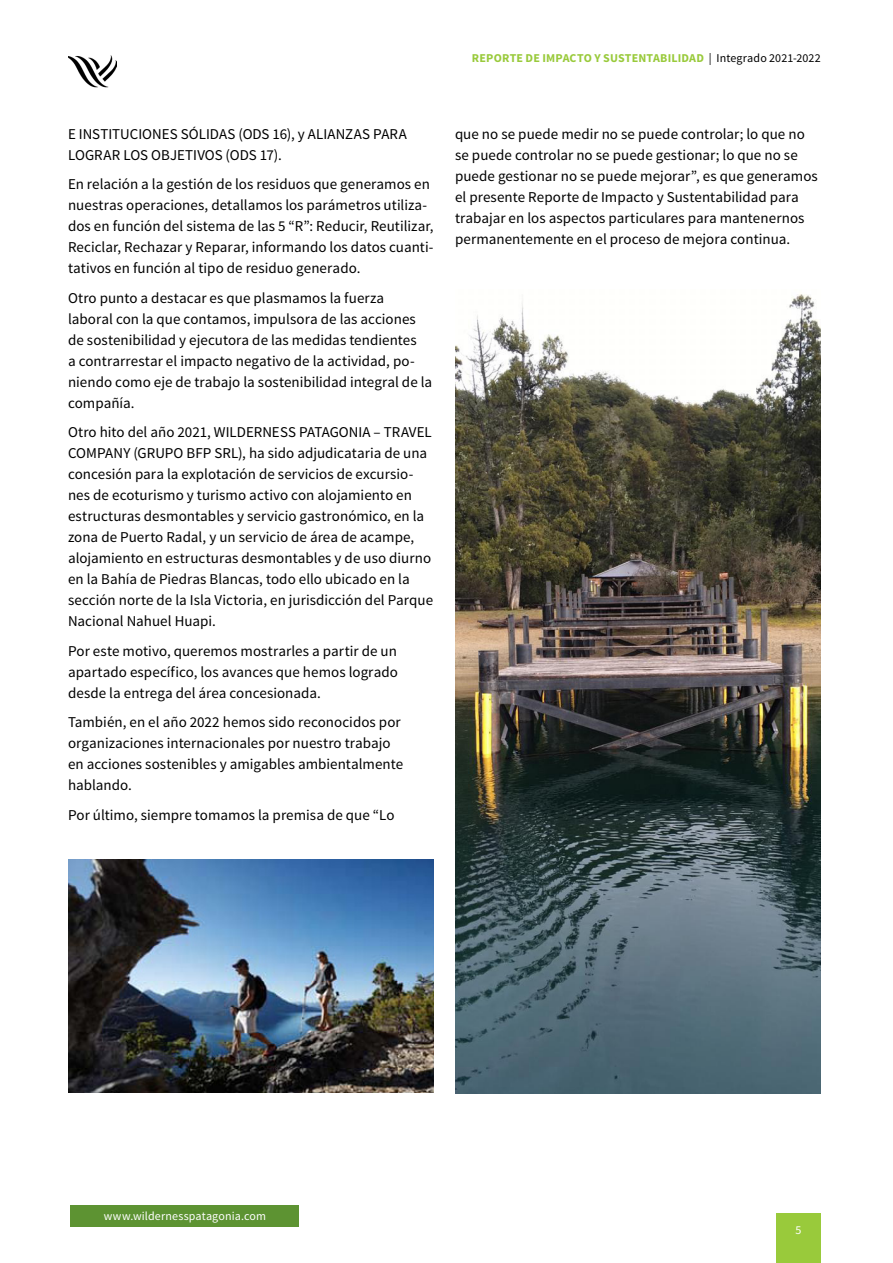
<style>
.page{position:relative;width:893px;height:1263px;background:#fff}
.page>*{position:absolute;margin:0;border:0;box-sizing:border-box;transform-origin:0 0}
._8_Source_Sans_Pro{font:15px/21px "Source Sans Pro";letter-spacing:.005em;color:#010101}
._8_10_Source_Sans_Pr{font:700 12px "Source Sans Pro";letter-spacing:.015em;color:#99ca3b}
._8_C_Source_Sans_Pro{font:12px "Source Sans Pro";letter-spacing:.01em;color:#fff}
.s1{font-weight:400;color:#010101}
</style>
<div class="page">
<img style="left:455px;top:294px;width:366px;height:799px">
<img style="left:68px;top:859px;width:366px;height:233px">
<div style="left:776px;top:1213px;width:45px;height:50px;background:#99ca3b"></div>
<img style="left:68px;top:55px;width:48px;height:33px">
<div style="left:71px;top:1205px;width:228px;height:22px;background:#5d9332"></div>
<p class="_8_10_Source_Sans_Pr" style="left:472px;top:50px;width:350px">REPORTE DE IMPACTO Y SUSTENTABILIDAD <span class="s1">| Integrado 2021-2022</span></p>
<p class="_8_Source_Sans_Pro" style="left:68px;top:124px;width:340px">E INSTITUCIONES SÓLIDAS (ODS 16), y ALIANZAS PARA<br>LOGRAR LOS OBJETIVOS (ODS 17).</p>
<p class="_8_Source_Sans_Pro" style="left:68px;top:174px;width:367px">En relación a la gestión de los residuos que generamos en nuestras operaciones, detallamos los parámetros utiliza&shy;dos en función del sistema de las 5 “R”: Reducir, Reutilizar, Reciclar, Rechazar y Reparar, informando los datos cuanti&shy;tativos en función al tipo de residuo generado.</p>
<p class="_8_Source_Sans_Pro" style="left:68px;top:288px;width:366px">Otro punto a destacar es que plasmamos la fuerza laboral con la que contamos, impulsora de las acciones de sostenibilidad y ejecutora de las medidas tendientes<br>a contrarrestar el impacto negativo de la actividad, po&shy;niendo como eje de trabajo la sostenibilidad integral de la compañía.</p>
<p class="_8_Source_Sans_Pro" style="left:68px;top:422px;width:367px">Otro hito del año 2021, WILDERNESS PATAGONIA – TRAVEL COMPANY (GRUPO BFP SRL), ha sido adjudicataria de una concesión para la explotación de servicios de excursio&shy;nes de ecoturismo y turismo activo con alojamiento en estructuras desmontables y servicio gastronómico, en la zona de Puerto Radal, y un servicio de área de acampe, alojamiento en estructuras desmontables y de uso diurno en la Bahía de Piedras Blancas, todo ello ubicado en la sección norte de la Isla Victoria, en jurisdicción del Parque Nacional Nahuel Huapi.</p>
<p class="_8_Source_Sans_Pro" style="left:68px;top:641px;width:331px;text-align:justify">Por este motivo, queremos mostrarles a partir de un apartado específico, los avances que hemos logrado desde la entrega del área concesionada.</p>
<p class="_8_Source_Sans_Pro" style="left:68px;top:712px;width:337px">También, en el año 2022 hemos sido reconocidos por organizaciones internacionales por nuestro trabajo en acciones sostenibles y amigables ambientalmente hablando.</p>
<p class="_8_Source_Sans_Pro" style="left:68px;top:805px;width:328px">Por último, siempre tomamos la premisa de que “Lo</p>
<p class="_8_Source_Sans_Pro" style="left:455px;top:124px;width:364px">que no se puede medir no se puede controlar; lo que no se puede controlar no se puede gestionar; lo que no se puede gestionar no se puede mejorar”, es que generamos el presente Reporte de Impacto y Sustentabilidad para trabajar en los aspectos particulares para mantenernos permanentemente en el proceso de mejora continua.</p>
<p class="_8_C_Source_Sans_Pro" style="left:104px;top:1209px;width:164px">www.wildernesspatagonia.com</p>
<p class="_8_C_Source_Sans_Pro" style="left:795px;top:1222px;width:7px">5</p>
</div>
